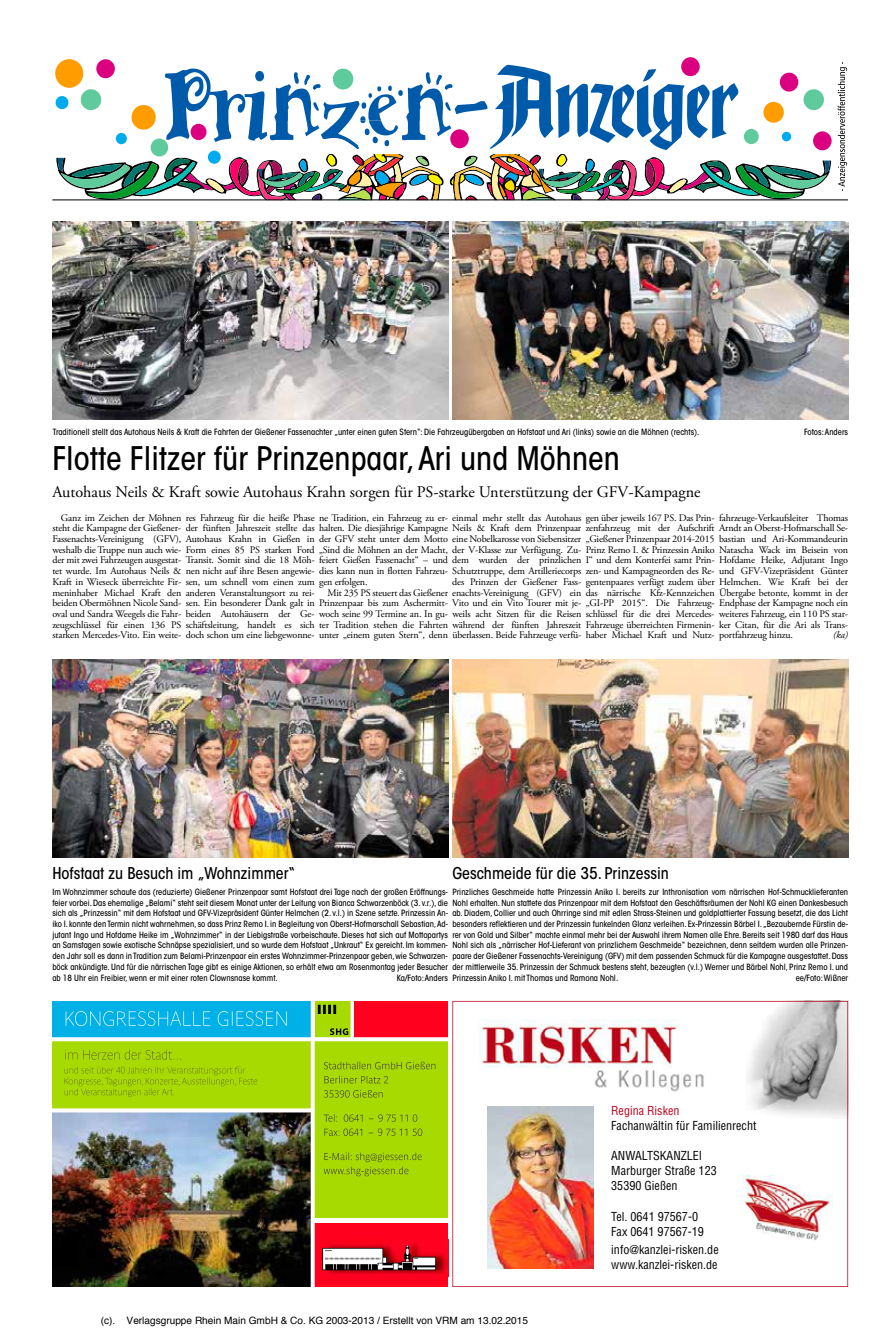
<style>
.page{position:relative;width:893px;height:1340px;background:#fff}
.page>*{position:absolute;margin:0;border:0;box-sizing:border-box;transform-origin:0 0}
.t1{font:500 condensed 32.25px "ITC Avant Garde Std";color:#000}
.t2{font:16.2px "Adobe Garamond Pro";color:#000}
.t3{font:500 condensed 16.2px "ITC Avant Garde Std";color:#000}
.t4{font:condensed 12.15px/15.1px "Helvetica LT Std";color:#000}
.t5{font:condensed 12.15px "Helvetica LT Std";color:#bb051b}
.t6{font:10.05px/10.6px "Adobe Garamond Pro";letter-spacing:-.015em;color:#000}
.t7{font:10.05px "Helvetica";color:#000}
.t8{font:italic 10.05px "Adobe Garamond Pro";color:#000}
.t9{font:500 condensed 8.55px/10.6px "ITC Avant Garde Std";color:#000;text-align:justify}
</style>
<div class="page">
<hr style="left:52px;top:200px;width:796px;height:1px;background:#000">
<div style="left:55px;top:59px;width:28px;height:29px;background:#ff9d00;border-radius:50%"></div>
<svg style="left:56px;top:65px;width:776px;height:136px"></svg>
<svg style="left:838px;top:62px;width:9px;height:129px"></svg>
<img style="left:52px;top:659px;width:396px;height:198px">
<img style="left:52px;top:221px;width:396px;height:198px">
<img style="left:452px;top:221px;width:396px;height:198px">
<img style="left:452px;top:659px;width:396px;height:198px">
<img style="left:452px;top:1000px;width:396px;height:286px">
<div style="left:52px;top:1039px;width:396px;height:247px;background:#a7da00"></div>
<img style="left:52px;top:1176px;width:259px;height:110px">
<div style="left:354px;top:1000px;width:94px;height:39px;background:#ff001f"></div>
<div style="left:52px;top:1000px;width:260px;height:39px;background:#00b1e7"></div>
<div style="left:315px;top:1000px;width:36px;height:37px;background:#a7da00"></div>
<img style="left:52px;top:1004px;width:396px;height:172px">
<div style="left:313px;top:1221px;width:135px;height:65px;background:#ff001f"></div>
<img style="left:323px;top:1243px;width:125px;height:31px">
<svg style="left:322px;top:1244px;width:114px;height:26px"></svg>
<svg style="left:311px;top:1000px;width:4px;height:286px"></svg>
<hr style="left:312px;top:1218px;width:136px;height:4px;background:#fff">
<p class="t9" style="left:53px;top:427px;width:648px">Traditionell stellt das Autohaus Neils &amp; Kraft die Fahrten der Gießener Fassenachter „unter einen guten Stern“: Die Fahrzeugübergaben an Hofstaat und Ari (links) sowie an die Möhnen (rechts).</p>
<p class="t9" style="left:804px;top:427px;width:46px">Fotos:Anders</p>
<h1 class="t1" style="left:52px;top:438px;width:569px">Flotte Flitzer für Prinzenpaar,Ari und Möhnen</h1>
<h2 class="t2" style="left:52px;top:482px;width:650px">Autohaus Neils &amp; Kraft sowie Autohaus Krahn sorgen für PS-starke Unterstützung der GFV-Kampagne</h2>
<p class="t6" style="left:52px;top:512px;width:797px;text-indent:9px">Ganz im Zeichen der Möhnen res Fahrzeug für die heiße Phase ne Tradition, ein Fahrzeug zu er- einmal mehr stellt das Autohaus gen über jeweils 167 PS. Das Prin- fahrzeuge-Verkaufsleiter Thomas steht die Kampagne der Gießener- der fünften Jahreszeit stellte das halten. Die diesjährige Kampagne Neils &amp; Kraft dem Prinzenpaar zenfahrzeug mit der Aufschrift Arndt an Oberst-Hofmarschall Se-Fassenachts-Vereinigung (GFV), Autohaus Krahn in Gießen in der GFV steht unter dem Motto eine Nobelkarosse von Siebensitzer „Gießener Prinzenpaar 2014-2015 bastian und Ari-Kommandeurin weshalb die Truppe nun auch wie- Form eines 85 PS starken Ford „Sind die Möhnen an der Macht, der V-Klasse zur Verfügung. Zu- Prinz Remo I. &amp; Prinzessin Aniko Natascha Wack im Beisein von der mit zwei Fahrzeugen ausgestat- Transit. Somit sind die 18 Möh- feiert Gießen Fassenacht“ – und dem wurden der prinzlichen I“ und dem Konterfei samt Prin- Hofdame Heike, Adjutant Ingo tet wurde. Im Autohaus Neils &amp; nen nicht auf ihre Besen angewie- dies kann nun in flotten Fahrzeu- Schutztruppe, dem Artilleriecorps zen- und Kampagneorden des Re- und GFV-Vizepräsident Günter Kraft in Wieseck überreichte Fir- sen, um schnell vom einen zum gen erfolgen.<br>meninhaber Michael Kraft den anderen Veranstaltungsort zu rei-<br>beiden Obermöhnen Nicole Sand- sen. Ein besonderer Dank galt in Prinzenpaar bis zum Aschermitt- Vito und ein Vito Tourer mit je- „GI-PP 2015“. Die Fahrzeug- Endphase der Kampagne noch ein oval und Sandra Weegels die Fahr- beiden Autohäusern der Ge- woch seine 99 Termine an. In gu- weils acht Sitzen für die Reisen schlüssel für die drei Mercedes-<br>zeugschlüssel für einen 136 PS schäftsleitung, handelt es sich ter Tradition stehen die Fahrten während der fünften Jahreszeit Fahrzeuge überreichten Firmenin- ker Citan, für die Ari als Trans&shy;starken Mercedes-Vito. Ein weite- doch schon um eine liebgewonne- unter „einem guten Stern“, denn überlassen. Beide Fahrzeuge verfü- haber Michael Kraft und Nutz- portfahrzeug hinzu.</p>
<p class="t6" style="left:452px;top:576px;width:397px">des Prinzen der Gießener Fass- gentenpaares verfügt zudem über Helmchen. Wie Kraft bei der</p>
<p class="t6" style="left:719px;top:609px;width:130px">weiteres Fahrzeug, ein 110 PS star-</p>
<p class="t8" style="left:833px;top:629px;width:16px">(ka)</p>
<p class="t6" style="left:328px;top:587px;width:522px">Mit 235 PS steuert das Gießener enachts-Vereinigung (GFV) ein das närrische Kfz-Kennzeichen Übergabe betonte, kommt in der</p>
<h2 class="t3" style="left:52px;top:863px;width:244px">Hofstaat zu Besuch im „Wohnzimmer“</h2>
<h2 class="t3" style="left:452px;top:863px;width:218px">Geschmeide für die 35. Prinzessin</h2>
<p class="t9" style="left:52px;top:886px;width:397px">Im Wohnzimmer schaute das (reduzierte) Gießener Prinzenpaar samt Hofstaat drei Tage nach der großen Eröffnungs&shy;feier vorbei.Das ehemalige „Belami“ steht seit diesem Monat unter der Leitung von Bianca Schwarzenböck (3. v.r.),die sich als „Prinzessin“ mit dem Hofstaat und GFV-Vizepräsident Günter Helmchen (2. v.l.) in Szene setzte.Prinzessin An&shy;iko I. konnte den Termin nicht wahrnehmen, so dass Prinz Remo I.in Begleitung von Oberst-Hofmarschall Sebastian,Ad&shy;jutant Ingo und Hofdame Heike im „Wohnzimmer“ in der Liebigstraße vorbeischaute. Dieses hat sich auf Mottopartys an Samstagen sowie exotische Schnäpse spezialisiert, und so wurde dem Hofstaat „Unkraut“ Ex gereicht.Im kommen&shy;den Jahr soll es dann in Tradition zum Belami-Prinzenpaar ein erstes Wohnzimmer-Prinzenpaar geben,wie Schwarzen&shy;böck ankündigte. Und für die närrischen Tage gibt es einige Aktionen, so erhält etwa am Rosenmontag jeder Besucher ab 18 Uhr ein Freibier,wenn er mit einer roten Clownsnase kommt.</p>
<p class="t9" style="left:452px;top:886px;width:397px">Prinzliches Geschmeide hatte Prinzessin Aniko I. bereits zur Inthronisation vom närrischen Hof-Schmucklieferanten Nohl erhalten.Nun stattete das Prinzenpaar mit dem Hofstaat den Geschäftsräumen der Nohl KG einen Dankesbesuch ab.Diadem, Collier und auch Ohrringe sind mit edlen Strass-Steinen und goldplattierter Fassung besetzt, die das Licht besonders reflektieren und der Prinzessin funkelnden Glanz verleihen. Ex-Prinzessin Bärbel I. „Bezaubernde Fürstin de&shy;rer von Gold und Silber“ machte einmal mehr bei der Auswahl ihrem Namen alle Ehre. Bereits seit 1980 darf das Haus Nohl sich als „närrischer Hof-Lieferant von prinzlichem Geschmeide“ bezeichnen, denn seitdem wurden alle Prinzen&shy;paare der Gießener Fassenachts-Vereinigung (GFV) mit dem passenden Schmuck für die Kampagne ausgestattet.Dass der mittlerweile 35. Prinzessin der Schmuck bestens steht, bezeugten (v.l.) Werner und Bärbel Nohl, Prinz Remo I. und Prinzessin Aniko I. mit Thomas und Ramona Nohl.</p>
<p class="t9" style="left:796px;top:972px;width:54px">ee/Foto:Wißner</p>
<p class="t9" style="left:397px;top:972px;width:53px">Ka/Foto:Anders</p>
<p class="t7" style="left:101px;top:1312px;width:429px">(c). Verlagsgruppe Rhein Main GmbH &amp; Co. KG 2003-2013 / Erstellt von VRM am 13.02.2015</p>
<p class="t5" style="left:611px;top:1102px;width:70px">Regina Risken</p>
<p class="t4" style="left:611px;top:1117px;width:147px">Fachanwältin für Familienrecht</p>
<p class="t4" style="left:611px;top:1147px;width:107px">ANWALTSKANZLEI<br>Marburger Straße 123<br>35390 Gießen</p>
<p class="t4" style="left:611px;top:1208px;width:94px">Tel. 0641 97567-0<br>Fax 0641 97567-19</p>
<p class="t4" style="left:611px;top:1241px;width:109px">info@kanzlei-risken.de www.kanzlei-risken.de</p>
</div>
